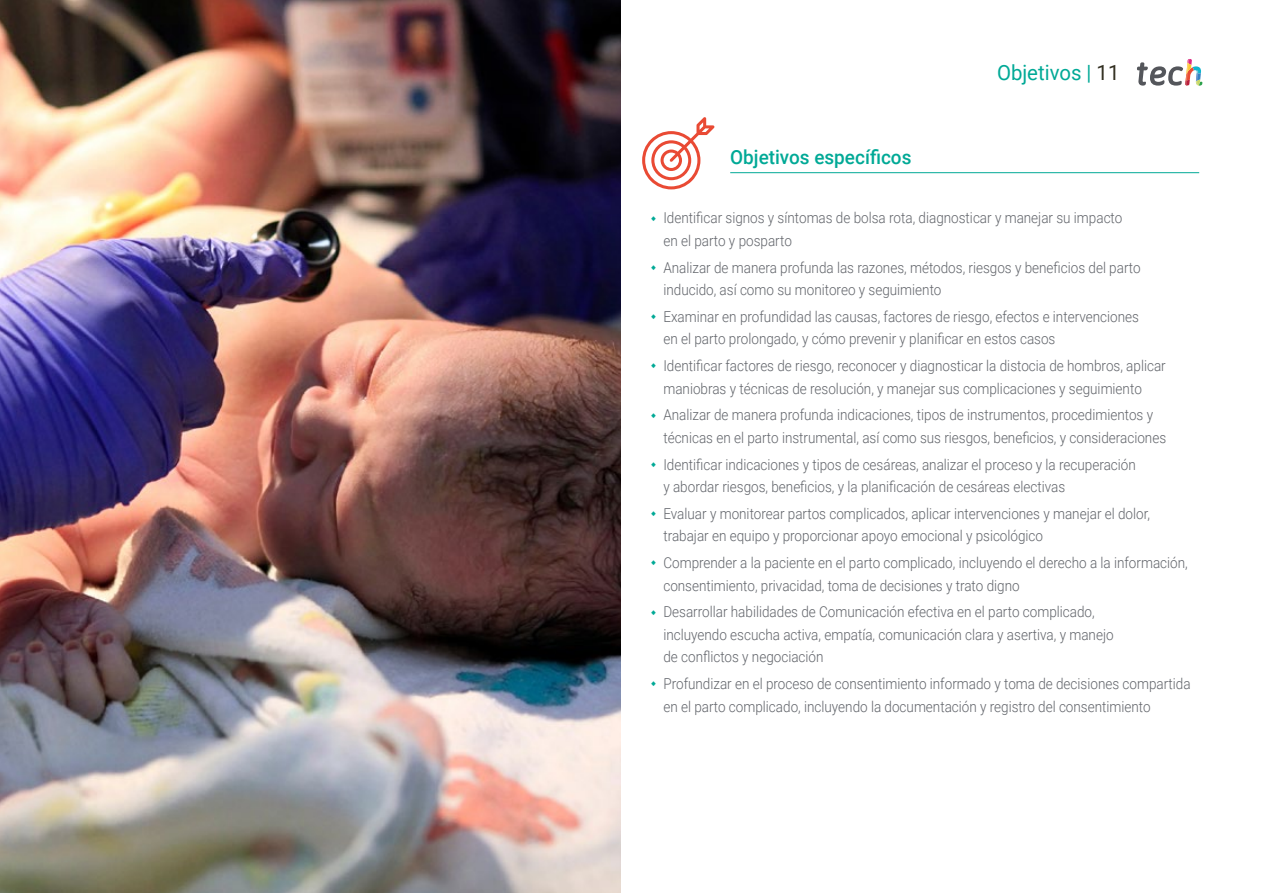
<style>
.page{position:relative;width:1263px;height:893px;background:#fff}
.page>*{position:absolute;margin:0;border:0;box-sizing:border-box;transform-origin:0 0}
.t1{font:21px "Roboto";color:#00a996}
.t2{font:500 19.5px "Roboto";color:#00a996}
.t3{font:300 15px/22.5px "Roboto";color:#61646a;scale:.9 1}
.s1{color:#312e20}
</style>
<div class="page">
<hr style="left:730px;top:172px;width:469px;height:1px;background:#00a996">
<svg style="left:642px;top:117px;width:72px;height:72px"></svg>
<img style="left:0;top:0;width:621px;height:893px">
<svg style="left:1137px;top:59px;width:65px;height:27px"></svg>
<h2 class="t2" style="left:730px;top:144px;width:183px">Objetivos específicos</h2>
<h1 class="t1" style="left:997px;top:57px;width:124px">Objetivos | <span class="s1">11</span></h1>
<p class="t3" style="left:663px;top:206px;width:511px">Identificar signos y síntomas de bolsa rota, diagnosticar y manejar su impacto en el parto y posparto</p>
<p class="t3" style="left:663px;top:255px;width:532px">Analizar de manera profunda las razones, métodos, riesgos y beneficios del parto inducido, así como su monitoreo y seguimiento</p>
<p class="t3" style="left:663px;top:305px;width:530px">Examinar en profundidad las causas, factores de riesgo, efectos e intervenciones en el parto prolongado, y cómo prevenir y planificar en estos casos</p>
<p class="t3" style="left:663px;top:354px;width:560px">Identificar factores de riesgo, reconocer y diagnosticar la distocia de hombros, aplicar maniobras y técnicas de resolución, y manejar sus complicaciones y seguimiento</p>
<p class="t3" style="left:663px;top:403px;width:560px">Analizar de manera profunda indicaciones, tipos de instrumentos, procedimientos y técnicas en el parto instrumental, así como sus riesgos, beneficios, y consideraciones</p>
<p class="t3" style="left:663px;top:452px;width:526px">Identificar indicaciones y tipos de cesáreas, analizar el proceso y la recuperación y abordar riesgos, beneficios, y la planificación de cesáreas electivas</p>
<p class="t3" style="left:663px;top:502px;width:542px">Evaluar y monitorear partos complicados, aplicar intervenciones y manejar el dolor, trabajar en equipo y proporcionar apoyo emocional y psicológico</p>
<p class="t3" style="left:663px;top:551px;width:584px">Comprender a la paciente en el parto complicado, incluyendo el derecho a la información, consentimiento, privacidad, toma de decisiones y trato digno</p>
<p class="t3" style="left:663px;top:600px;width:502px">Desarrollar habilidades de Comunicación efectiva en el parto complicado, incluyendo escucha activa, empatía, comunicación clara y asertiva, y manejo de conflictos y negociación</p>
<p class="t3" style="left:663px;top:672px;width:587px">Profundizar en el proceso de consentimiento informado y toma de decisiones compartida en el parto complicado, incluyendo la documentación y registro del consentimiento</p>
</div>
